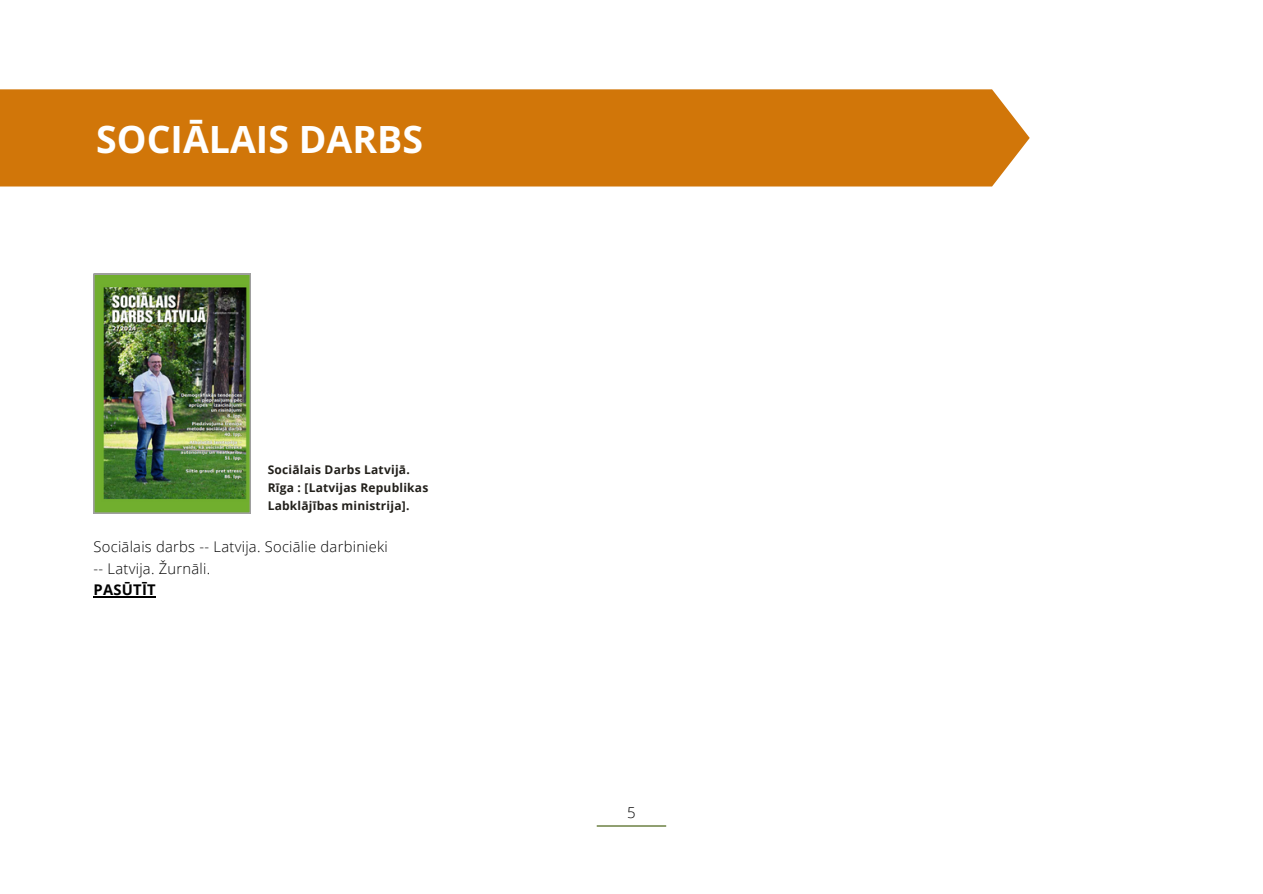
<style>
.page{position:relative;width:1263px;height:894px;background:#fff}
.page>*{position:absolute;margin:0;border:0;box-sizing:border-box;transform-origin:0 0}
.t1{font:700 37.5px "Open Sans";color:#fff}
.t2{font:300 15px "Open Sans";color:#000}
.t3{font:300 14.7px/21.3px "Open Sans";letter-spacing:.02em;color:#000}
.t4{font:700 12px/18px "Open Sans";letter-spacing:.02em;color:#22201b}
.s1{font-weight:700}
</style>
<div class="page">
<hr style="left:597px;top:825px;width:69px;height:1px;background:#3b5704">
<img style="left:94px;top:274px;width:157px;height:239px">
<div style="left:0;top:89px;width:1029px;height:97px;background:#d17609"></div>
<hr style="left:94px;top:596px;width:62px;height:1px;background:#000">
<p class="t1" style="left:96px;top:112px;width:328px">SOCIĀLAIS DARBS</p>
<h2 class="t4" style="left:268px;top:460px;width:144px">Sociālais Darbs Latvijā.</h2>
<p class="t4" style="left:268px;top:478px;width:162px">Rīga : [Latvijas Republikas<br>Labklājības ministrija].</p>
<p class="t3" style="left:94px;top:535px;width:296px">Sociālais darbs -- Latvija. Sociālie darbinieki -- Latvija. Žurnāli.<br><span class="s1">PASŪTĪT</span></p>
<h1 class="t2" style="left:627px;top:801px;width:10px">5</h1>
</div>
